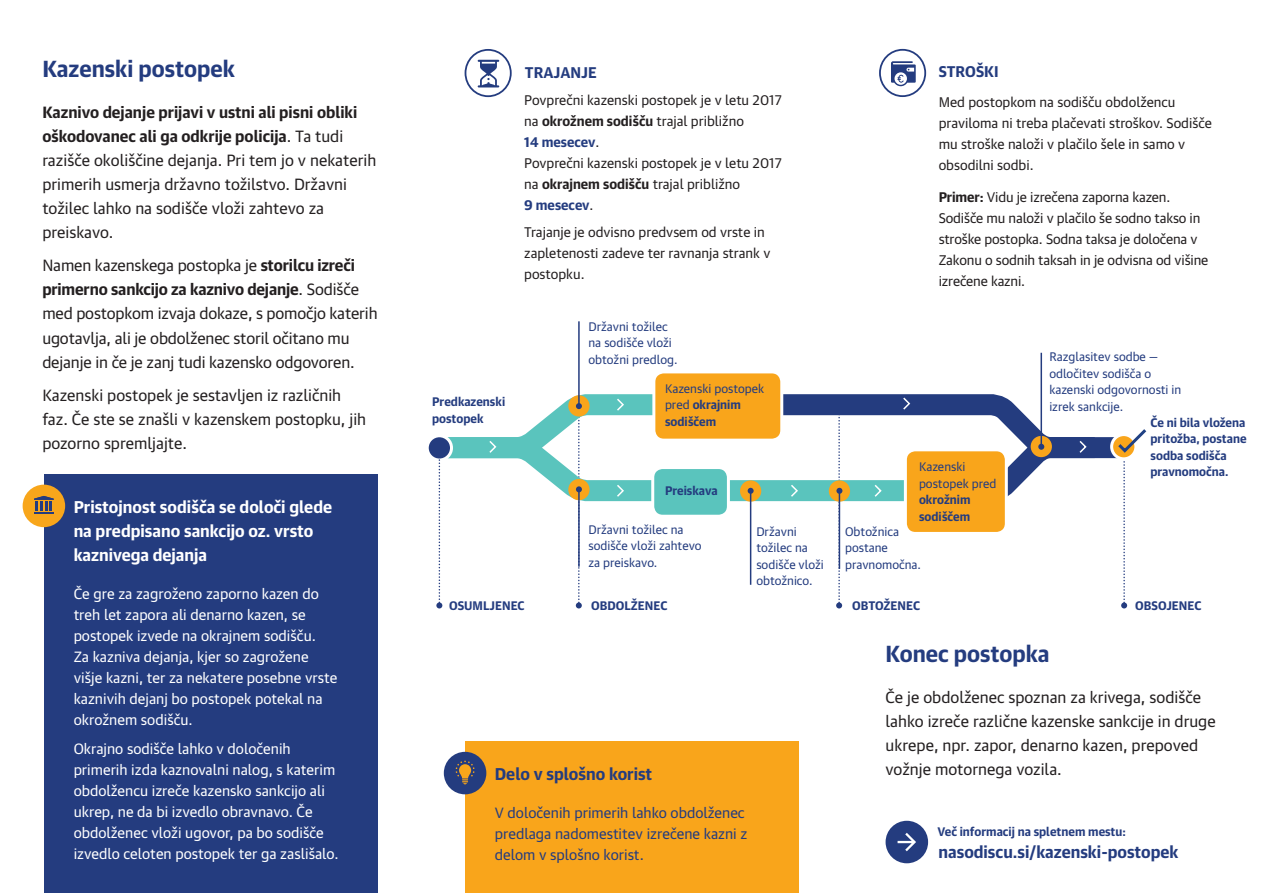
<style>
.page{position:relative;width:1263px;height:893px;background:#fff}
.page>*{position:absolute;margin:0;border:0;box-sizing:border-box;transform-origin:0 0}
.VSEBINA_naslov{font:700 22.5px "Guardian Sans Text";color:#243c7f}
.VSEBINA_podnaslov_wh{font:700 16.5px/24px "Guardian Sans Text";color:#fff}
.VSEBINA_podnaslov_bl{font:700 16.5px "Guardian Sans Text";color:#243c7f}
.VSEBINA_body{font:15.75px/24px "Guardian Sans Text";color:#231f20}
.VSEBINA_podnaslov_bl-2{font:700 15px "Guardian Sans Text";color:#243c7f}
.VSEBINA_bodysmall_wh{font:14.4px/21px "Guardian Sans Text";color:#fff}
.VSEBINA_bodysmall_bl{font:14.4px/21px "Guardian Sans Text";color:#243c7f}
.VSEBINA_bodysmall_bl-2{font:13.5px/21px "Guardian Sans Text";color:#231f20}
.VSEBINA_bodysmall_bl-3{font:700 13.5px "Guardian Sans Text";color:#243c7f}
.VSEBINA_timeline_blu{font:12px/16.5px "Guardian Sans Text";color:#243c7f}
.VSEBINA_timeline_blu-2{font:700 12px/16.5px "Guardian Sans Text";color:#243c7f}
.s1{font-weight:700}
.s2{font-weight:400;color:#231f20}
.s3{font-weight:700;color:#243c7f}
</style>
<div class="page">
<div style="left:885px;top:821px;width:43px;height:42px;background:#243c7f;border-radius:50%"></div>
<svg style="left:897px;top:833px;width:19px;height:18px"></svg>
<svg style="left:891px;top:61px;width:25px;height:25px"></svg>
<div style="left:879px;top:49px;width:47px;height:48px;border:2px solid #243c7f;border-radius:50%"></div>
<div style="left:44px;top:474px;width:334px;height:419px;background:#243c7f"></div>
<div style="left:23px;top:485px;width:42px;height:42px;background:#f8a61b;border-radius:50%"></div>
<svg style="left:34px;top:496px;width:20px;height:15px"></svg>
<hr style="left:34px;top:512px;width:20px;height:2px;background:#243c7f">
<svg style="left:478px;top:60px;width:21px;height:27px"></svg>
<div style="left:465px;top:49px;width:47px;height:48px;border:2px solid #243c7f;border-radius:50%"></div>
<div style="left:465px;top:741px;width:334px;height:152px;background:#f9a51b"></div>
<div style="left:444px;top:752px;width:42px;height:42px;background:#243c7f;border-radius:50%"></div>
<svg style="left:456px;top:761px;width:18px;height:23px"></svg>
<div style="left:654px;top:372px;width:128px;height:68px;background:#f9a51b;border-radius:10px"></div>
<div style="left:652px;top:370px;width:131px;height:72px;border:3px solid #fff;border-radius:10px"></div>
<hr style="left:1040px;top:353px;width:2px;height:94px;background:#243c7f">
<hr style="left:578px;top:321px;width:2px;height:85px;background:#243c7f">
<svg style="left:428px;top:384px;width:719px;height:224px"></svg>
<p class="VSEBINA_naslov" style="left:42px;top:51px;width:194px">Kazenski postopek</p>
<p class="VSEBINA_body" style="left:42px;top:99px;width:335px"><span class="s1">Kaznivo dejanje prijavi v ustni ali pisni obliki oškodovanec ali ga odkrije policija</span>. Ta tudi razišče okoliščine dejanja. Pri tem jo v nekaterih primerih usmerja državno tožilstvo. Državni tožilec lahko na sodišče vloži zahtevo za preiskavo.</p>
<p class="VSEBINA_body" style="left:42px;top:252px;width:337px">Namen kazenskega postopka je <span class="s1">storilcu izreči primerno sankcijo za kaznivo dejanje</span>. Sodišče med postopkom izvaja dokaze, s pomočjo katerih ugotavlja, ali je obdolženec storil očitano mu dejanje in če je zanj tudi kazensko odgovoren.</p>
<p class="VSEBINA_body" style="left:42px;top:381px;width:325px">Kazenski postopek je sestavljen iz različnih faz. Če ste se znašli v kazenskem postopku, jih pozorno spremljajte.</p>
<p class="VSEBINA_timeline_blu-2" style="left:432px;top:392px;width:75px">Predkazenski</p>
<p class="VSEBINA_podnaslov_bl-2" style="left:939px;top:60px;width:61px">STROŠKI</p>
<p class="VSEBINA_bodysmall_bl-2" style="left:939px;top:90px;width:275px">Med postopkom na sodišču obdolžencu praviloma ni treba plačevati stroškov. Sodišče mu stroške naloži v plačilo šele in samo v obsodilni sodbi.</p>
<p class="VSEBINA_bodysmall_bl-2" style="left:939px;top:185px;width:271px"><span class="s1">Primer:</span> Vidu je izrečena zaporna kazen.<br>Sodišče mu naloži v plačilo še sodno takso in stroške postopka. Sodna taksa je določena v Zakonu o sodnih taksah in je odvisna od višine izrečene kazni.</p>
<p class="VSEBINA_podnaslov_bl-2" style="left:525px;top:60px;width:73px">TRAJANJE</p>
<p class="VSEBINA_bodysmall_bl-2" style="left:524px;top:88px;width:259px">Povprečni kazenski postopek je v letu 2017 na <span class="s1">okrožnem sodišču</span> trajal približno</p>
<p class="VSEBINA_bodysmall_bl-3" style="left:524px;top:131px;width:77px">14 mesecev<span class="s2">.</span></p>
<p class="VSEBINA_bodysmall_bl-2" style="left:524px;top:151px;width:259px">Povprečni kazenski postopek je v letu 2017 na <span class="s1">okrajnem sodišču</span> trajal približno<br><span class="s3">9 mesecev</span>.</p>
<p class="VSEBINA_bodysmall_bl-2" style="left:524px;top:220px;width:248px">Trajanje je odvisno predvsem od vrste in zapletenosti zadeve ter ravnanja strank v postopku.</p>
<p class="VSEBINA_timeline_blu" style="left:588px;top:317px;width:91px">Državni tožilec na sodišče vloži obtožni predlog.</p>
<p class="VSEBINA_timeline_blu" style="left:1049px;top:347px;width:133px">Razglasitev sodbe — odločitev sodišča o kazenski odgovornosti in izrek sankcije.</p>
<p class="VSEBINA_timeline_blu" style="left:665px;top:379px;width:101px">Kazenski postopek pred <span class="s1">okrajnim sodiščem</span></p>
<p class="VSEBINA_timeline_blu-2" style="left:432px;top:409px;width:53px">postopek</p>
<p class="VSEBINA_timeline_blu-2" style="left:1150px;top:413px;width:98px">Če ni bila vložena pritožba, postane sodba sodišča pravnomočna.</p>
<p class="VSEBINA_timeline_blu" style="left:919px;top:458px;width:79px">Kazenski postopek pred <span class="s1">okrožnim</span></p>
<p class="VSEBINA_timeline_blu-2" style="left:919px;top:507px;width:53px">sodiščem</p>
<p class="VSEBINA_timeline_blu-2" style="left:665px;top:481px;width:54px">Preiskava</p>
<p class="VSEBINA_timeline_blu" style="left:588px;top:520px;width:115px">Državni tožilec na sodišče vloži zahtevo za preiskavo.</p>
<p class="VSEBINA_podnaslov_wh" style="left:74px;top:493px;width:260px">Pristojnost sodišča se določi glede na predpisano sankcijo oz. vrsto kaznivega dejanja</p>
<p class="VSEBINA_bodysmall_wh" style="left:74px;top:582px;width:265px">Če gre za zagroženo zaporno kazen do treh let zapora ali denarno kazen, se postopek izvede na okrajnem sodišču.<br>Za kazniva dejanja, kjer so zagrožene višje kazni, ter za nekatere posebne vrste kaznivih dejanj bo postopek potekal na okrožnem sodišču.</p>
<p class="VSEBINA_bodysmall_wh" style="left:74px;top:737px;width:266px">Okrajno sodišče lahko v določenih primerih izda kaznovalni nalog, s katerim obdolžencu izreče kazensko sankcijo ali ukrep, ne da bi izvedlo obravnavo. Če obdolženec vloži ugovor, pa bo sodišče izvedlo celoten postopek ter ga zaslišalo.</p>
<p class="VSEBINA_timeline_blu" style="left:756px;top:522px;width:69px">Državni tožilec na sodišče vloži obtožnico.</p>
<p class="VSEBINA_timeline_blu" style="left:845px;top:522px;width:77px">Obtožnica postane pravnomočna.</p>
<p class="VSEBINA_timeline_blu-2" style="left:449px;top:596px;width:77px">OSUMLJENEC</p>
<p class="VSEBINA_timeline_blu-2" style="left:852px;top:596px;width:69px">OBTOŽENEC</p>
<p class="VSEBINA_timeline_blu-2" style="left:1135px;top:596px;width:68px">OBSOJENEC</p>
<p class="VSEBINA_timeline_blu-2" style="left:591px;top:596px;width:78px">OBDOLŽENEC</p>
<p class="VSEBINA_naslov" style="left:885px;top:635px;width:165px">Konec postopka</p>
<p class="VSEBINA_body" style="left:885px;top:684px;width:332px">Če je obdolženec spoznan za krivega, sodišče lahko izreče različne kazenske sankcije in druge ukrepe, npr. zapor, denarno kazen, prepoved</p>
<p class="VSEBINA_podnaslov_bl" style="left:495px;top:760px;width:159px">Delo v splošno korist</p>
<p class="VSEBINA_body" style="left:885px;top:756px;width:178px">vožnje motornega vozila.</p>
<p class="VSEBINA_bodysmall_bl" style="left:495px;top:801px;width:254px">V določenih primerih lahko obdolženec predlaga nadomestitev izrečene kazni z delom v splošno korist.</p>
<p class="VSEBINA_timeline_blu-2" style="left:937px;top:822px;width:190px">Več informacij na spletnem mestu:</p>
<p class="VSEBINA_podnaslov_bl" style="left:938px;top:839px;width:242px">nasodiscu.si/kazenski-postopek</p>
</div>
